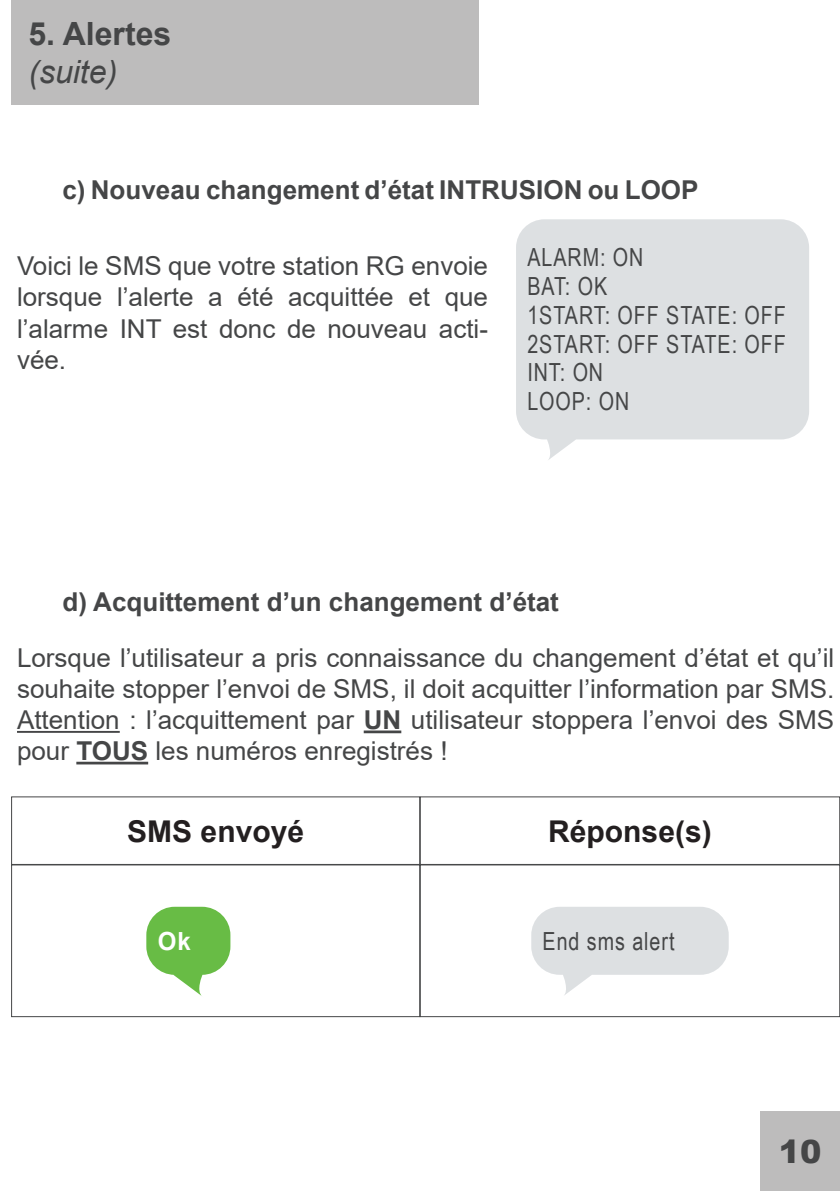
<style>
.page{position:relative;width:840px;height:1191px;background:#fff}
.page>*{position:absolute;margin:0;border:0;box-sizing:border-box;transform-origin:0 0}
.t1{font:700 32px "Arial";color:#454647}
.t2{font:italic 32px "Arial";color:#454647}
.t3{font:900 32px "Arial";color:#454647}
.t4{font:700 30px "Arial";color:#231f20}
.t5{font:26px/31.2px "Arial";color:#454647;text-align:justify}
.t6{font:700 26px "Arial";color:#454647}
.t7{font:25px/28.8px "Arial Narrow";letter-spacing:.04em;color:#454647;scale:.96 1}
.t8{font:700 25px "Arial";color:#fff;scale:.96 1}
.s1{font-weight:700}
</style>
<div class="page">
<div style="left:11px;top:0;width:467px;height:105px;background:#bdbcbc"></div>
<div style="left:760px;top:1111px;width:79px;height:80px;background:#bdbcbc"></div>
<svg style="left:146px;top:906px;width:84px;height:90px"></svg>
<svg style="left:531px;top:907px;width:197px;height:88px"></svg>
<div style="left:420px;top:864px;width:419px;height:153px;border:1px solid #454647"></div>
<hr style="left:17px;top:731px;width:103px;height:2px;background:#454647">
<hr style="left:363px;top:730px;width:38px;height:3px;background:#454647">
<hr style="left:76px;top:761px;width:72px;height:3px;background:#454647">
<div style="left:11px;top:864px;width:409px;height:153px;border:1px solid #454647"></div>
<svg style="left:516px;top:219px;width:292px;height:241px;background:#e0e2e4"></svg>
<p class="t1" style="left:28px;top:11px;width:144px">5. Alertes</p>
<p class="t2" style="left:28px;top:51px;width:90px">(suite)</p>
<p class="t6" style="left:62px;top:171px;width:637px">c) Nouveau changement d’état INTRUSION ou LOOP</p>
<p class="t5" style="left:17px;top:250px;width:472px">Voici le SMS que votre station RG envoie lorsque l’alerte a été acquittée et que l’alarme INT est donc de nouveau acti&shy;vée.</p>
<p class="t7" style="left:527px;top:242px;width:271px">ALARM: ON<br>BAT: OK<br>1START: OFF STATE: OFF<br>2START: OFF STATE: OFF<br>INT: ON<br>LOOP: ON</p>
<p class="t6" style="left:62px;top:584px;width:497px">d) Acquittement d’un changement d’état</p>
<p class="t5" style="left:17px;top:642px;width:818px">Lorsque l’utilisateur a pris connaissance du changement d’état et qu’il souhaite stopper l’envoi de SMS, il doit acquitter l’information par SMS.<br>Attention : l’acquittement par <span class="s1">UN</span> utilisateur stoppera l’envoi des SMS pour <span class="s1">TOUS</span> les numéros enregistrés !</p>
<p class="t4" style="left:127px;top:810px;width:178px">SMS envoyé</p>
<p class="t4" style="left:548px;top:810px;width:165px">Réponse(s)</p>
<p class="t8" style="left:158px;top:923px;width:36px">Ok</p>
<p class="t7" style="left:542px;top:925px;width:139px">End sms alert</p>
<p class="t3" style="left:778px;top:1128px;width:44px">10</p>
</div>
